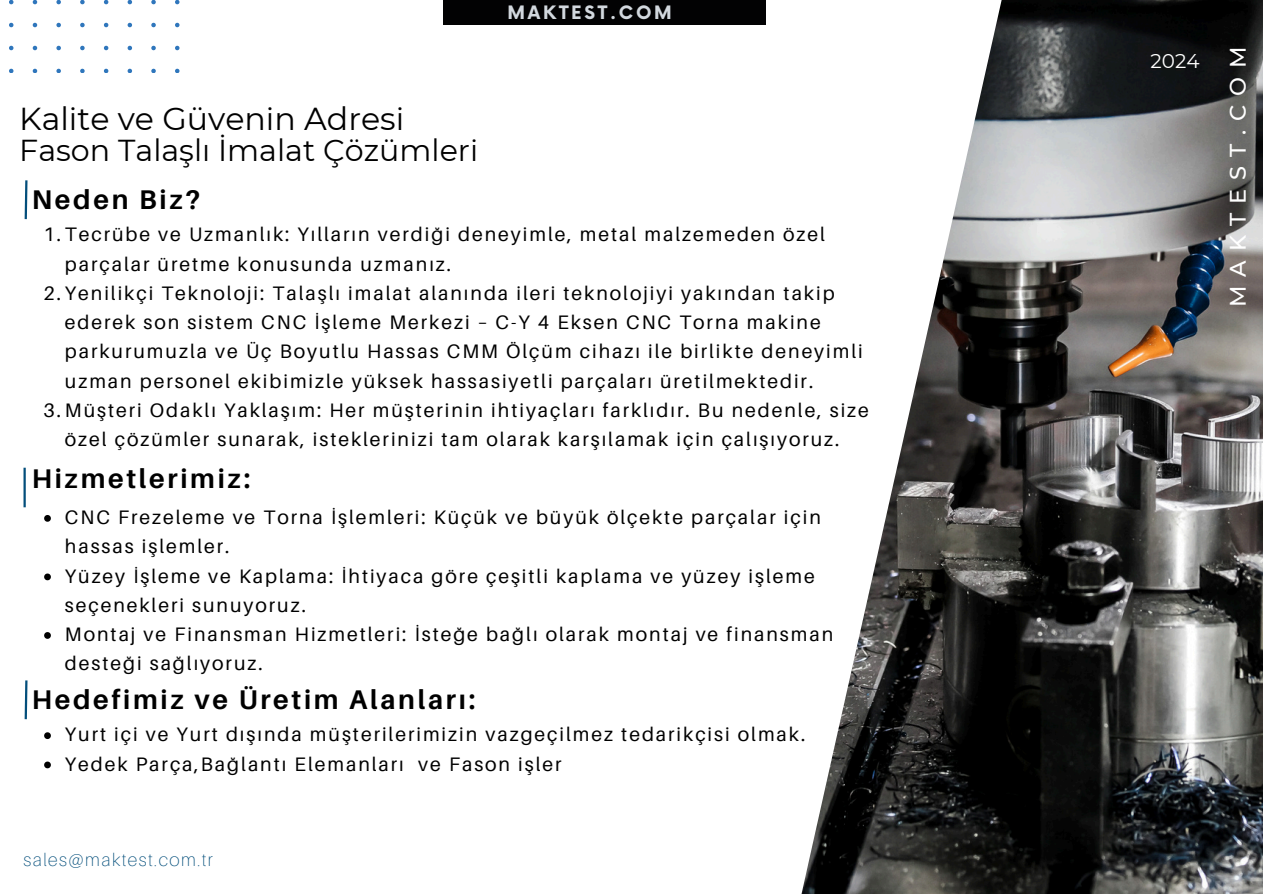
<style>
.page{position:relative;width:1263px;height:894px;background:#fff}
.page>*{position:absolute;margin:0;border:0;box-sizing:border-box;transform-origin:0 0}
.t1{font:31.65px "Montserrat";color:#000}
.t2{font:30.15px "Montserrat";color:#000}
.t3{font:700 27px "Aileron";letter-spacing:.1em;color:#000}
.t4{font:500 22.5px "Montserrat";letter-spacing:.395em;color:#fff}
.t5{font:19.95px "Montserrat";color:#fff}
.t6{font:19.5px/29.2px "Aileron";letter-spacing:.1em;color:#000}
.t7{font:100 18px "Aileron";letter-spacing:.08em;color:#034e7b}
.t8{font:700 18px "Now";letter-spacing:.15em;color:#d2d8de}
</style>
<div class="page">
<img style="left:801px;top:0;width:462px;height:893px">
<div style="left:444px;top:0;width:322px;height:25px;background:#020203"></div>
<svg style="left:44px;top:515px;width:7px;height:6px"></svg>
<svg style="left:44px;top:573px;width:7px;height:7px"></svg>
<svg style="left:44px;top:632px;width:7px;height:6px"></svg>
<svg style="left:44px;top:732px;width:7px;height:6px"></svg>
<svg style="left:44px;top:761px;width:7px;height:7px"></svg>
<svg style="left:24px;top:180px;width:4px;height:40px"></svg>
<hr style="left:24px;top:467px;width:2px;height:40px;background:#034e7b">
<svg style="left:24px;top:680px;width:4px;height:40px"></svg>
<svg style="left:9px;top:0;width:171px;height:73px"></svg>
<p class="t8" style="left:508px;top:2px;width:166px">MAKTEST.COM</p>
<h4 class="t1" style="left:19px;top:99px;width:381px">Kalite ve Güveni n Adresi</h4>
<h4 class="t2" style="left:19px;top:132px;width:455px">Fason Talaşlı İmalat Çözümleri</h4>
<h1 class="t3" style="left:32px;top:182px;width:170px">Neden Biz?</h1>
<h2 class="t6" style="left:65px;top:219px;width:762px;text-indent:-21px">1.Tecrübe ve Uzmanlık: Yılların verdiği deneyimle, metal malzemeden özel parçalar üretme konusunda uzmanız.</h2>
<p class="t6" style="left:65px;top:278px;width:799px;text-indent:-21px">2.Yenilikçi Teknoloji: Talaşlı imalat alanında ileri teknolojiyi yakından takip ederek son sistem CNC İşleme Merkezi – C-Y 4 Eksen CNC Torna makine parkurumuzla ve Üç Boyutlu Hassas CMM Ölçüm cihazı ile birlikte deneyimli uzman personel ekibimizle yüksek hassasiyetli parçaları üretilmektedir.</p>
<p class="t6" style="left:43px;top:395px;width:827px;text-align:center">3.Müşteri Odaklı Yaklaşım: Her müşterinin ihtiyaçları farklıdır. Bu nedenle, size özel çözümler sunarak, isteklerinizi tam olarak karşılamak için çalışıyoruz.</p>
<p class="t3" style="left:32px;top:461px;width:220px">Hizmetlerimiz:</p>
<h2 class="t6" style="left:65px;top:502px;width:757px">CNC Frezeleme ve Torna İşlemleri: Küçük ve büyük ölçekte parçalar için hassas işlemler.</h2>
<p class="t6" style="left:65px;top:560px;width:751px">Yüzey İşleme ve Kaplama: İhtiyaca göre çeşitli kaplama ve yüzey işleme seçenekleri sunuyoruz.</p>
<p class="t6" style="left:65px;top:619px;width:770px">Montaj ve Finansman Hizmetleri: İsteğe bağlı olarak montaj ve finansman desteği sağlıyoruz.</p>
<p class="t3" style="left:32px;top:682px;width:445px">Hedefimiz ve Üretim Alanları:</p>
<h2 class="t6" style="left:65px;top:719px;width:742px">Yurt içi ve Yurt dışında müşterilerimizin vazgeçilmez tedarikçisi olmak.</h2>
<p class="t6" style="left:65px;top:748px;width:498px">Yedek Parça,Bağlantı Elemanları ve Fason işler</p>
<p class="t7" style="left:24px;top:848px;width:191px">sales@maktest.com.tr</p>
<h5 class="t5" style="left:1150px;top:48px;width:50px">2024</h5>
<p class="t4" style="left:1224px;top:307px;width:262px;rotate:-90deg">MAKTEST.COM</p>
</div>
